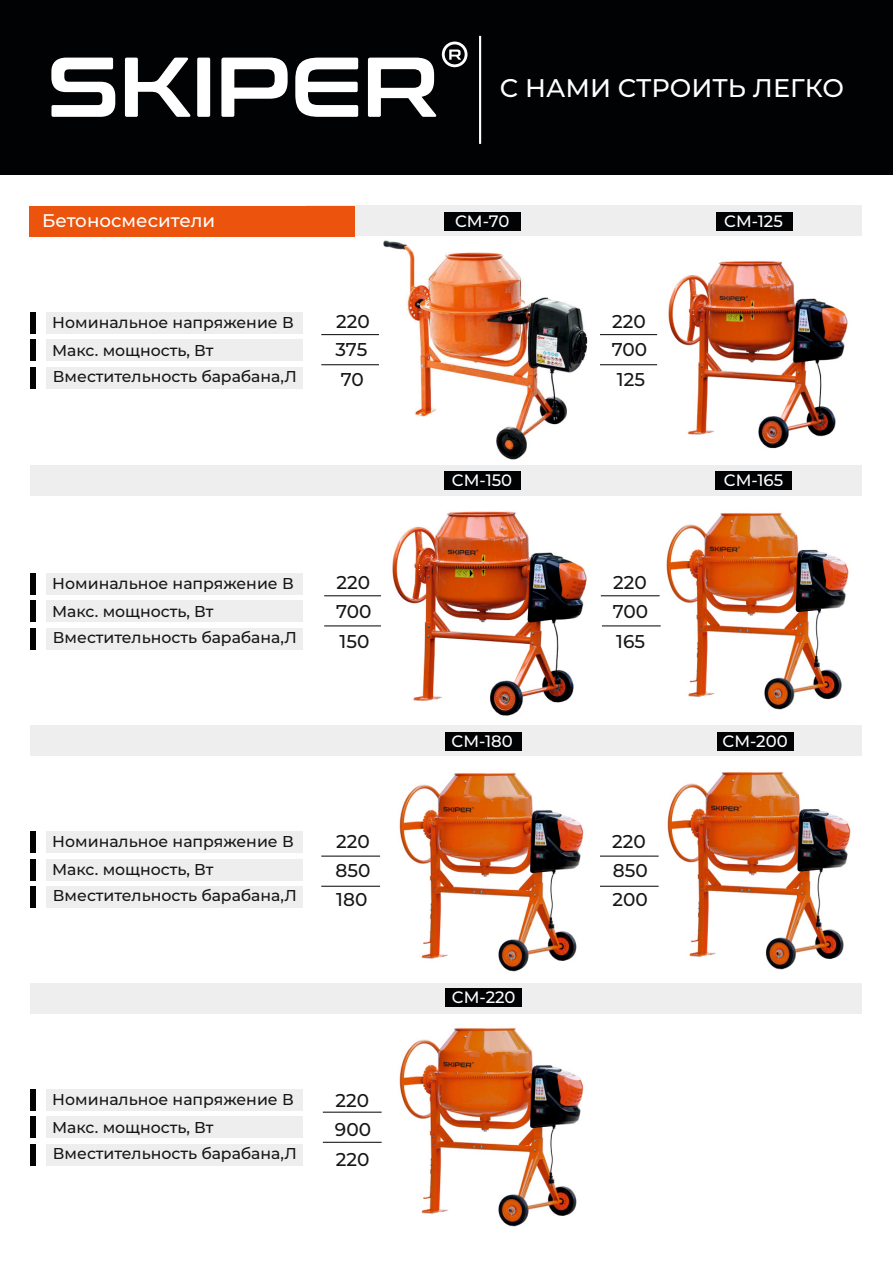
<style>
.page{position:relative;width:893px;height:1263px;background:#fff}
.page>*{position:absolute;margin:0;border:0;box-sizing:border-box;transform-origin:0 0}
.t1{font:500 25.5px "Montserrat";color:#fff}
.t2{font:500 18.45px/28.7px "Montserrat";color:#151616}
.t3{font:500 18.3px "Montserrat";color:#fff}
.t4{font:500 16.5px "Montserrat";color:#fff}
.t5{font:500 15.75px/27.8px "Montserrat";color:#151616}
</style>
<div class="page">
<div style="left:31px;top:983px;width:831px;height:30px;background:#eeeeef"></div>
<div style="left:31px;top:726px;width:831px;height:30px;background:#eeeeef"></div>
<div style="left:30px;top:465px;width:832px;height:31px;background:#eeeeef"></div>
<img style="left:668px;top:261px;width:180px;height:188px">
<img style="left:653px;top:771px;width:198px;height:199px">
<hr style="left:321px;top:334px;width:59px;height:1px;background:#000204">
<hr style="left:321px;top:364px;width:59px;height:1px;background:#000204">
<hr style="left:598px;top:334px;width:59px;height:1px;background:#000204">
<hr style="left:598px;top:364px;width:59px;height:1px;background:#000204">
<hr style="left:323px;top:1112px;width:59px;height:1px;background:#000204">
<hr style="left:323px;top:1142px;width:59px;height:1px;background:#000204">
<div style="left:47px;top:831px;width:256px;height:22px;background:#eeeeef"></div>
<div style="left:30px;top:831px;width:6px;height:22px;background:#000204"></div>
<div style="left:47px;top:859px;width:256px;height:21px;background:#eeeeef"></div>
<div style="left:30px;top:859px;width:6px;height:21px;background:#000204"></div>
<div style="left:47px;top:886px;width:256px;height:22px;background:#eeeeef"></div>
<div style="left:30px;top:886px;width:6px;height:22px;background:#000204"></div>
<div style="left:47px;top:573px;width:256px;height:21px;background:#eeeeef"></div>
<div style="left:30px;top:573px;width:6px;height:21px;background:#000204"></div>
<div style="left:47px;top:600px;width:256px;height:22px;background:#eeeeef"></div>
<div style="left:30px;top:600px;width:6px;height:22px;background:#000204"></div>
<div style="left:47px;top:628px;width:256px;height:22px;background:#eeeeef"></div>
<div style="left:30px;top:628px;width:6px;height:22px;background:#000204"></div>
<div style="left:47px;top:1089px;width:256px;height:22px;background:#eeeeef"></div>
<div style="left:30px;top:1089px;width:6px;height:22px;background:#000204"></div>
<div style="left:47px;top:1116px;width:256px;height:22px;background:#eeeeef"></div>
<div style="left:30px;top:1116px;width:6px;height:22px;background:#000204"></div>
<div style="left:47px;top:1144px;width:256px;height:22px;background:#eeeeef"></div>
<div style="left:30px;top:1144px;width:6px;height:22px;background:#000204"></div>
<div style="left:445px;top:732px;width:77px;height:18px;background:#000204"></div>
<div style="left:445px;top:988px;width:77px;height:19px;background:#000204"></div>
<hr style="left:321px;top:856px;width:59px;height:1px;background:#000204">
<hr style="left:321px;top:886px;width:59px;height:1px;background:#000204">
<div style="left:717px;top:732px;width:76px;height:18px;background:#000204"></div>
<hr style="left:600px;top:856px;width:59px;height:1px;background:#000204">
<hr style="left:600px;top:886px;width:59px;height:1px;background:#000204">
<hr style="left:324px;top:595px;width:59px;height:1px;background:#000204">
<hr style="left:324px;top:626px;width:59px;height:1px;background:#000204">
<div style="left:307px;top:206px;width:555px;height:30px;background:#eeeeef"></div>
<div style="left:444px;top:472px;width:76px;height:18px;background:#000204"></div>
<div style="left:715px;top:472px;width:77px;height:18px;background:#000204"></div>
<div style="left:716px;top:212px;width:77px;height:18px;background:#000204"></div>
<div style="left:444px;top:212px;width:77px;height:18px;background:#000204"></div>
<div style="left:0;top:0;width:893px;height:175px;background:#000204"></div>
<img style="left:379px;top:240px;width:220px;height:220px">
<img style="left:381px;top:511px;width:207px;height:205px">
<div style="left:29px;top:206px;width:325px;height:31px;background:#ec530c"></div>
<div style="left:47px;top:312px;width:256px;height:21px;background:#eeeeef"></div>
<div style="left:30px;top:312px;width:6px;height:21px;background:#000204"></div>
<div style="left:47px;top:339px;width:256px;height:22px;background:#eeeeef"></div>
<div style="left:30px;top:339px;width:6px;height:22px;background:#000204"></div>
<div style="left:47px;top:367px;width:256px;height:21px;background:#eeeeef"></div>
<div style="left:30px;top:367px;width:6px;height:21px;background:#000204"></div>
<img style="left:399px;top:773px;width:185px;height:199px">
<img style="left:652px;top:512px;width:197px;height:198px">
<hr style="left:601px;top:595px;width:59px;height:1px;background:#000204">
<hr style="left:602px;top:626px;width:59px;height:1px;background:#000204">
<img style="left:399px;top:1028px;width:185px;height:199px">
<svg style="left:51px;top:42px;width:416px;height:75px"></svg>
<hr style="left:479px;top:36px;width:2px;height:108px;background:#fff">
<p class="t3" style="left:42px;top:209px;width:174px">Бетоносмесители</p>
<p class="t5" style="left:52px;top:308px;width:243px">Номинальное напряжение В<br>Макс. мощность, Вт</p>
<p class="t5" style="left:53px;top:362px;width:245px">Вместительность барабана,Л</p>
<p class="t2" style="left:336px;top:307px;width:36px">220<br>375</p>
<p class="t2" style="left:341px;top:365px;width:25px">70</p>
<p class="t5" style="left:52px;top:569px;width:243px">Номинальное напряжение В<br>Макс. мощность, Вт</p>
<p class="t5" style="left:53px;top:623px;width:245px">Вместительность барабана,Л</p>
<p class="t2" style="left:336px;top:568px;width:37px">220<br>700</p>
<p class="t2" style="left:340px;top:627px;width:31px">150</p>
<p class="t5" style="left:52px;top:828px;width:243px">Номинальное напряжение В<br>Макс. мощность, Вт</p>
<p class="t5" style="left:53px;top:882px;width:245px">Вместительность барабана,Л</p>
<p class="t2" style="left:336px;top:827px;width:36px">220<br>850</p>
<p class="t2" style="left:336px;top:885px;width:33px">180</p>
<p class="t5" style="left:52px;top:1085px;width:243px">Номинальное напряжение В<br>Макс. мощность, Вт</p>
<p class="t5" style="left:53px;top:1139px;width:245px">Вместительность барабана,Л</p>
<p class="t2" style="left:335px;top:1086px;width:38px">220<br>900</p>
<p class="t2" style="left:336px;top:1145px;width:35px">220</p>
<h1 class="t1" style="left:500px;top:72px;width:346px">С НАМИ СТРОИТЬ ЛЕГКО</h1>
<p class="t4" style="left:455px;top:211px;width:56px">CM-70</p>
<p class="t4" style="left:724px;top:211px;width:60px">CM-125</p>
<p class="t2" style="left:612px;top:307px;width:37px">220<br>700</p>
<p class="t2" style="left:617px;top:365px;width:30px">125</p>
<p class="t4" style="left:452px;top:470px;width:62px">CM-150</p>
<p class="t4" style="left:724px;top:470px;width:61px">CM-165</p>
<p class="t2" style="left:613px;top:568px;width:37px">220<br>700</p>
<p class="t2" style="left:616px;top:627px;width:30px">165</p>
<p class="t4" style="left:451px;top:731px;width:63px">CM-180</p>
<p class="t4" style="left:722px;top:731px;width:67px">CM-200</p>
<p class="t2" style="left:612px;top:827px;width:37px">220<br>850</p>
<p class="t4" style="left:452px;top:987px;width:65px">CM-220</p>
<p class="t2" style="left:612px;top:885px;width:37px">200</p>
</div>
